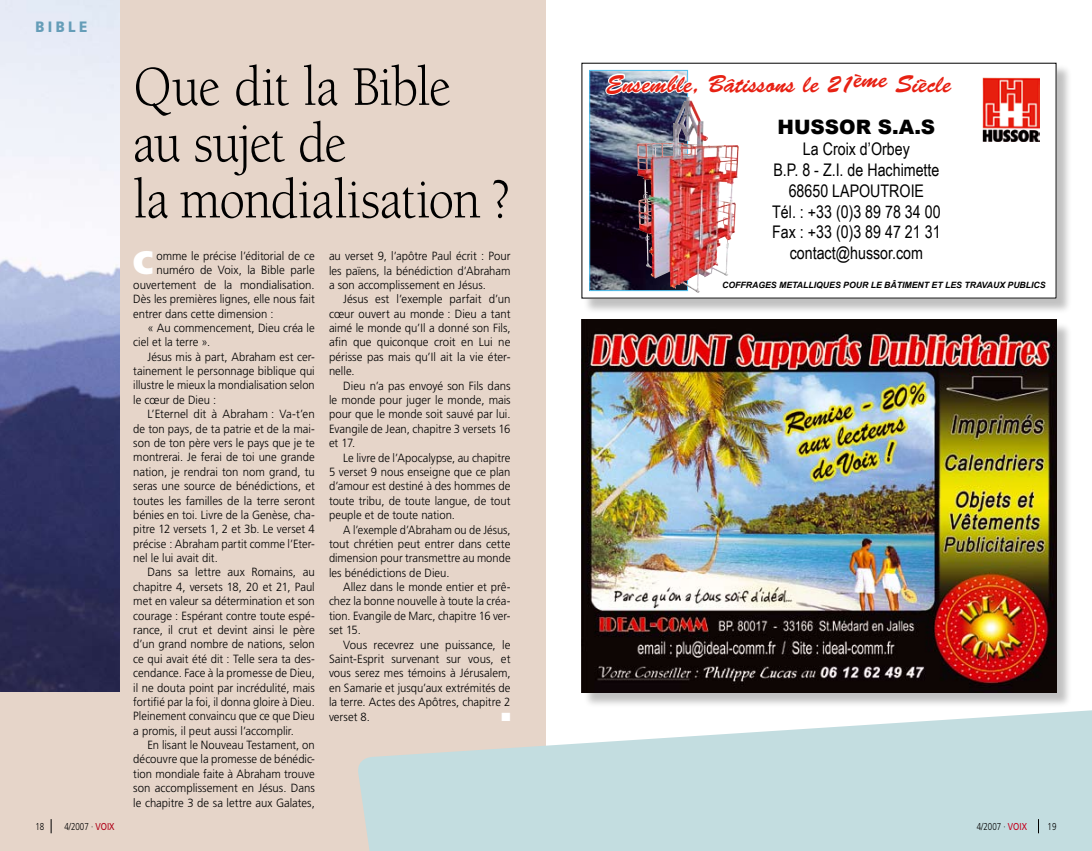
<style>
.page{position:relative;width:1092px;height:851px;background:#fff}
.page>*{position:absolute;margin:0;border:0;box-sizing:border-box;transform-origin:0 0}
.t1{font:57.5px/56.2px "Berkeley";letter-spacing:-.02em;color:#000;scale:.9 1}
.t2{font:900 32.5px "Frutiger CE";color:#fff;scale:.95 1}
.t3{font:24.62px "Brush Script Std";color:#e72113;scale:.96 1}
.t4{font:900 19.88px "Arial";color:#000}
.t5{font:17.38px/20.9px "Arial Narrow";color:#000;text-align:center}
.t6{font:900 15px "Frutiger CE";color:#659db8;scale:.9 1}
.t7{font:300 11.88px/14.4px "Frutiger CE";color:#000;text-align:justify;scale:.95 1}
.t8{font:300 11.88px/14.4px "Frutiger CE";color:#000;text-align:justify}
.t9{font:300 11.88px/14.4px "Frutiger CE";color:#000;text-align:justify;scale:.96 1}
.t10{font:300 11.88px/14.4px "Frutiger CE";color:#000;text-align:justify;scale:.94 1}
.t11{font:300 11.88px/14.4px "Frutiger CE";color:#000;text-align:justify;scale:.93 1}
.t12{font:11.88px "Zapf Dingbats ITC";color:#fff}
.t13{font:300 10px "Frutiger CE";color:#000;scale:.8 1}
.t14{font:italic 700 8.62px "Arial";color:#000}
.s1{font-weight:400;color:#c3001d}
</style>
<div class="page">
<div style="left:0;top:0;width:546px;height:850px;background:#e6d5c9"></div>
<img style="left:0;top:0;width:119px;height:691px">
<div style="left:582px;top:321px;width:490px;height:387px;background:#000;opacity:.25"></div>
<img style="left:581px;top:320px;width:475px;height:372px">
<div style="left:582px;top:64px;width:490px;height:250px;background:#000;opacity:.25"></div>
<div style="left:581px;top:63px;width:475px;height:235px;background:#fff"></div>
<img style="left:591px;top:72px;width:94px;height:217px">
<div style="left:589px;top:70px;width:98px;height:221px;border:1px solid #52c3f1"></div>
<img style="left:696px;top:110px;width:7px;height:15px">
<img style="left:982px;top:77px;width:57px;height:64px">
<img style="left:604px;top:63px;width:92px;height:198px">
<svg style="left:358px;top:707px;width:733px;height:143px;fill:#c3dde0"></svg>
<svg style="left:1038px;top:819px;width:1px;height:14px"></svg>
<p class="t6" style="left:35px;top:18px;width:59px">Bible</p>
<p class="t13" style="left:35px;top:820px;width:13px">18</p>
<p class="t13" style="left:64px;top:820px;width:64px">4/2007 · <span class="s1">VOIX</span></p>
<h1 class="t1" style="left:133px;top:60px;width:420px">Que dit la Bible au sujet de<br>la mondialisation ?</h1>
<h2 class="t2" style="left:133px;top:244px;width:23px">C</h2>
<p class="t7" style="left:156px;top:248px;width:168px">omme le précise l’éditorial de ce</p>
<p class="t7" style="left:329px;top:249px;width:192px">au verset 9, l’apôtre Paul écrit : Pour les païens, la bénédiction d’Abraham a son accomplissement en Jésus.</p>
<p class="t8" style="left:329px;top:292px;width:183px;text-indent:14px">Jésus est l’exemple parfait d’un cœur ouvert au monde : Dieu a tant aimé le monde qu’Il a donné son Fils, afin que quiconque croit en Lui ne périsse pas mais qu’Il ait la vie éter&shy;nelle.</p>
<p class="t9" style="left:329px;top:378px;width:191px;text-indent:14px">Dieu n’a pas envoyé son Fils dans le monde pour juger le monde, mais pour que le monde soit sauvé par lui.<br>Evangile de Jean, chapitre 3 versets 16 et 17.</p>
<p class="t10" style="left:329px;top:450px;width:195px;text-indent:14px">Le livre de l’Apocalypse, au chapitre 5 verset 9 nous enseigne que ce plan d’amour est destiné à des hommes de toute tribu, de toute langue, de tout peuple et de toute nation.</p>
<p class="t11" style="left:329px;top:522px;width:197px;text-indent:14px">A l’exemple d’Abraham ou de Jésus, tout chrétien peut entrer dans cette dimension pour transmettre au monde les bénédictions de Dieu.</p>
<p class="t7" style="left:329px;top:579px;width:192px;text-indent:14px">Allez dans le monde entier et prê&shy;chez la bonne nouvelle à toute la créa&shy;tion. Evangile de Marc, chapitre 16 ver&shy;set 15.</p>
<p class="t8" style="left:329px;top:637px;width:183px;text-indent:14px">Vous recevrez une puissance, le Saint-Esprit survenant sur vous, et vous serez mes témoins à Jérusalem, en Samarie et jusqu’aux extrémités de la terre. Actes des Apôtres, chapitre 2 verset 8.</p>
<p class="t8" style="left:156px;top:263px;width:160px">numéro de Voix, la Bible parle</p>
<p class="t8" style="left:133px;top:277px;width:183px">ouvertement de la mondialisation.</p>
<p class="t7" style="left:133px;top:292px;width:192px">Dès les premières lignes, elle nous fait</p>
<p class="t7" style="left:133px;top:306px;width:149px">entrer dans cette dimension :</p>
<p class="t7" style="left:147px;top:320px;width:178px">« Au commencement, Dieu créa le</p>
<p class="t7" style="left:133px;top:335px;width:82px">ciel et la terre ».</p>
<p class="t7" style="left:147px;top:349px;width:178px">Jésus mis à part, Abraham est cer-</p>
<p class="t7" style="left:133px;top:363px;width:192px">tainement le personnage biblique qui</p>
<p class="t11" style="left:133px;top:378px;width:197px">illustre le mieux la mondialisation selon</p>
<p class="t7" style="left:133px;top:392px;width:89px">le cœur de Dieu :</p>
<p class="t8" style="left:147px;top:407px;width:169px">L’Eternel dit à Abraham : Va-t’en</p>
<p class="t7" style="left:133px;top:421px;width:192px">de ton pays, de ta patrie et de la mai-</p>
<p class="t7" style="left:133px;top:435px;width:192px">son de ton père vers le pays que je te</p>
<p class="t7" style="left:133px;top:450px;width:192px">montrerai. Je ferai de toi une grande</p>
<p class="t9" style="left:133px;top:464px;width:190px">nation, je rendrai ton nom grand, tu</p>
<p class="t9" style="left:133px;top:478px;width:190px">seras une source de bénédictions, et</p>
<p class="t8" style="left:133px;top:493px;width:183px">toutes les familles de la terre seront</p>
<p class="t7" style="left:133px;top:507px;width:192px">bénies en toi. Livre de la Genèse, cha-</p>
<p class="t7" style="left:133px;top:522px;width:192px">pitre 12 versets 1, 2 et 3b. Le verset 4</p>
<p class="t10" style="left:133px;top:536px;width:194px">précise : Abraham partit comme l’Eter-</p>
<p class="t7" style="left:133px;top:550px;width:90px">nel le lui avait dit.</p>
<p class="t8" style="left:147px;top:565px;width:169px">Dans sa lettre aux Romains, au</p>
<p class="t7" style="left:133px;top:579px;width:192px">chapitre 4, versets 18, 20 et 21, Paul</p>
<p class="t7" style="left:133px;top:593px;width:192px">met en valeur sa détermination et son</p>
<p class="t7" style="left:133px;top:608px;width:192px">courage : Espérant contre toute espé-</p>
<p class="t8" style="left:133px;top:622px;width:183px">rance, il crut et devint ainsi le père</p>
<p class="t7" style="left:133px;top:637px;width:192px">d’un grand nombre de nations, selon</p>
<p class="t7" style="left:133px;top:651px;width:192px">ce qui avait été dit : Telle sera ta des-</p>
<p class="t7" style="left:133px;top:665px;width:192px">cendance. Face à la promesse de Dieu,</p>
<p class="t7" style="left:133px;top:680px;width:192px">il ne douta point par incrédulité, mais</p>
<p class="t11" style="left:133px;top:694px;width:197px">fortifié par la foi, il donna gloire à Dieu.</p>
<p class="t10" style="left:133px;top:708px;width:194px">Pleinement convaincu que ce que Dieu</p>
<p class="t7" style="left:133px;top:723px;width:171px">a promis, il peut aussi l’accomplir.</p>
<p class="t7" style="left:147px;top:737px;width:178px">En lisant le Nouveau Testament, on</p>
<p class="t7" style="left:133px;top:752px;width:192px">découvre que la promesse de bénédic-</p>
<p class="t7" style="left:133px;top:766px;width:192px">tion mondiale faite à Abraham trouve</p>
<p class="t9" style="left:133px;top:780px;width:190px">son accomplissement en Jésus. Dans</p>
<p class="t7" style="left:133px;top:795px;width:192px">le chapitre 3 de sa lettre aux Galates,</p>
<p class="t12" style="left:501px;top:710px;width:11px">■</p>
<h3 class="t3" style="left:606px;top:70px;width:361px">Ensemble, Bâtissons le 21ème Siècle</h3>
<h3 class="t4" style="left:777px;top:113px;width:159px">HUSSOR S.A.S</h3>
<h3 class="t5" style="left:772px;top:138px;width:170px">La Croix d’Orbey<br>B.P. 8 - Z.I. de Hachimette<br>68650 LAPOUTROIE<br>Tél. : +33 (0)3 89 78 34 00<br>Fax : +33 (0)3 89 47 21 31 contact@hussor.com</h3>
<p class="t14" style="left:722px;top:279px;width:325px">COFFRAGES METALLIQUES POUR LE BÂTIMENT ET LES TRAVAUX PUBLICS</p>
<p class="t13" style="left:976px;top:820px;width:64px">4/2007 · <span class="s1">VOIX</span></p>
<p class="t13" style="left:1047px;top:820px;width:13px">19</p>
</div>
